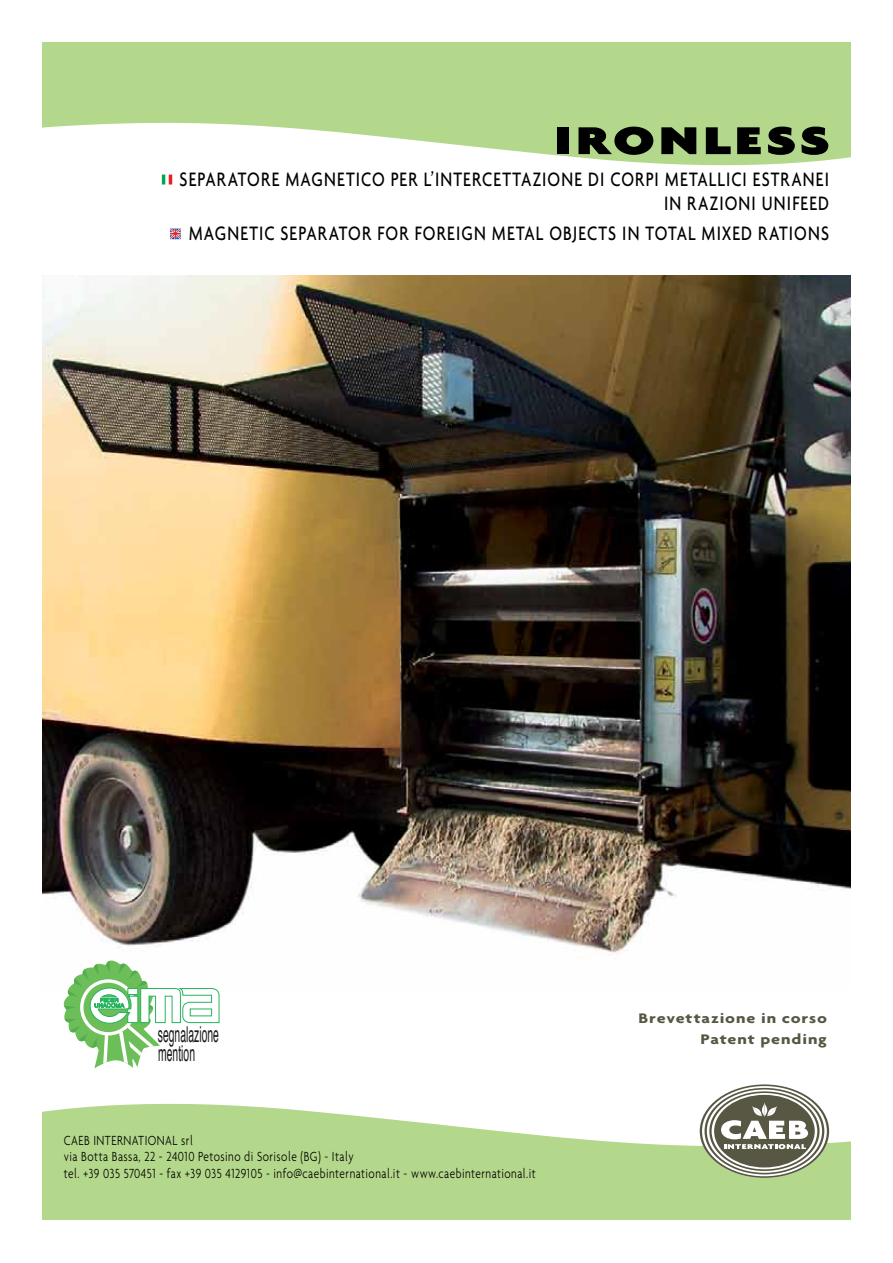
<style>
.page{position:relative;width:893px;height:1263px;background:#fff}
.page>*{position:absolute;margin:0;border:0;box-sizing:border-box;transform-origin:0 0}
.t1{font:900 42px "Agenda";letter-spacing:.075em;color:#000;scale:1.33 1}
.t2{font:21.9px/18.9px "Helvetica";color:#19181c;scale:.47 1}
.t3{font:500 21px/24px "Agenda";letter-spacing:.06em;color:#000;text-align:right;scale:.8 1}
.t4{font:700 15px/21px "Agenda";letter-spacing:.045em;color:#585743;text-align:right;scale:1.2 1}
.t5{font:300 14.25px/16.5px "Agenda";letter-spacing:.04em;color:#000;scale:.8 1}
</style>
<div class="page">
<svg style="left:43px;top:1103px;width:807px;height:116px;background:#bfdd9c"></svg>
<svg style="left:43px;top:43px;width:807px;height:123px;fill:#b4d88b"></svg>
<img style="left:43px;top:275px;width:807px;height:684px">
<svg style="left:700px;top:1084px;width:129px;height:94px"></svg>
<svg style="left:162px;top:175px;width:10px;height:10px"></svg>
<svg style="left:170px;top:229px;width:11px;height:10px"></svg>
<svg style="left:64px;top:960px;width:156px;height:108px"></svg>
<h1 class="t1" style="left:554px;top:115px;width:208px">IRONLESS</h1>
<h3 class="t3" style="left:180px;top:167px;width:813px">SEPARATORE MAGNETICO PER L’INTERCETTAZIONE DI CORPI METALLICI ESTRANEI<br>IN RAZIONI UNIFEED</h3>
<h3 class="t3" style="left:189px;top:221px;width:802px">MAGNETIC SEPARATOR FOR FOREIGN METAL OBJECTS IN TOTAL MIXED RATIONS</h3>
<h2 class="t2" style="left:158px;top:1026px;width:131px">segnalazione mention</h2>
<p class="t5" style="left:64px;top:1132px;width:592px">CAEB INTERNATIONAL srl<br>via Botta Bassa, 22 - 24010 Petosino di Sorisole (BG) - Italy<br>tel. +39 035 570451 - fax +39 035 4129105 - info@caebinternational.it - www.caebinternational.it</p>
<p class="t4" style="left:638px;top:1008px;width:159px">Brevettazione in corso<br>Patent pending</p>
</div>
